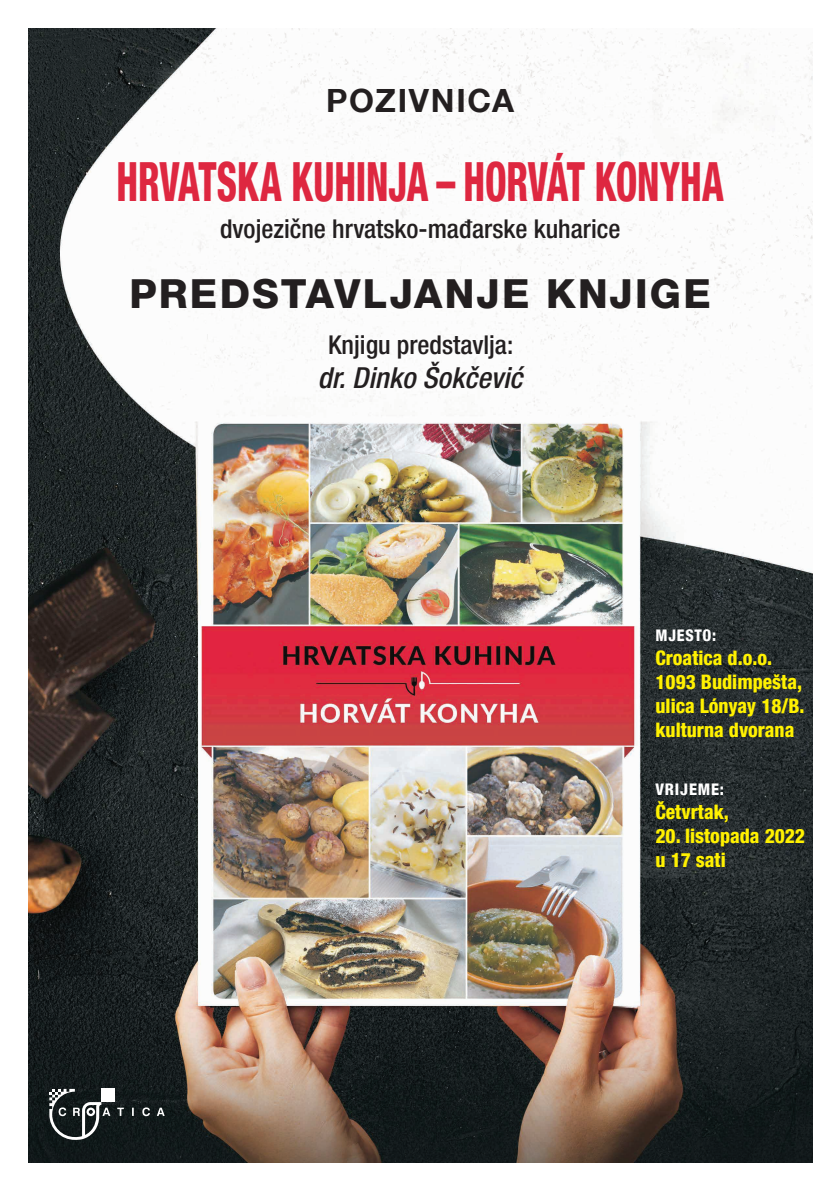
<style>
.page{position:relative;width:840px;height:1191px;background:#fff}
.page>*{position:absolute;margin:0;border:0;box-sizing:border-box;transform-origin:0 0}
.t1{font:800 condensed 54px "Helvetica Neue LT Com";letter-spacing:-.005em;color:#de2740;scale:.7 1}
.t2{font:800 40px "Helvetica Neue LT Com";letter-spacing:.05em;color:#231f20}
.t3{font:700 32px "Helvetica Neue LT Com";letter-spacing:.055em;color:#231f20}
.t4{font:italic 500 condensed 29px "Helvetica Neue LT Com";color:#231f20}
.t5{font:500 condensed 26px "Helvetica Neue LT Com";color:#231f20}
.t6{font:800 condensed 20px/24px "Helvetica Neue LT Com";color:#fff101}
.t7{font:800 condensed 16px "Helvetica Neue LT Com";letter-spacing:.05em;color:#fff}
</style>
<div class="page">
<img style="left:28px;top:28px;width:783px;height:1134px">
<svg style="left:49px;top:1088px;width:116px;height:52px;background:#373e3f"></svg>
<h3 class="t3" style="left:326px;top:80px;width:189px">POZIVNICA</h3>
<h1 class="t1" style="left:116px;top:149px;width:868px">Hrvatska kuhinja – horvát konyha</h1>
<h3 class="t5" style="left:220px;top:213px;width:401px">dvojezične hrvatsko-mađarske kuharice</h3>
<h2 class="t2" style="left:129px;top:270px;width:582px">PREDSTAVLJANJE KNJIGE</h2>
<h3 class="t5" style="left:328px;top:329px;width:186px">Knjigu predstavlja:</h3>
<h3 class="t4" style="left:318px;top:361px;width:206px">dr. Dinko Šokčević</h3>
<p class="t7" style="left:655px;top:625px;width:62px">Mjesto:</p>
<p class="t6" style="left:655px;top:645px;width:150px">Croatica d.o.o.<br>1093 Budimpešta, ulica Lónyay 18/B. kulturna dvorana</p>
<p class="t7" style="left:655px;top:779px;width:70px">vrijeme:</p>
<p class="t6" style="left:655px;top:799px;width:75px">Četvrtak,</p>
<p class="t6" style="left:655px;top:823px;width:151px">20. listopada 2022 u 17 sati</p>
</div>
